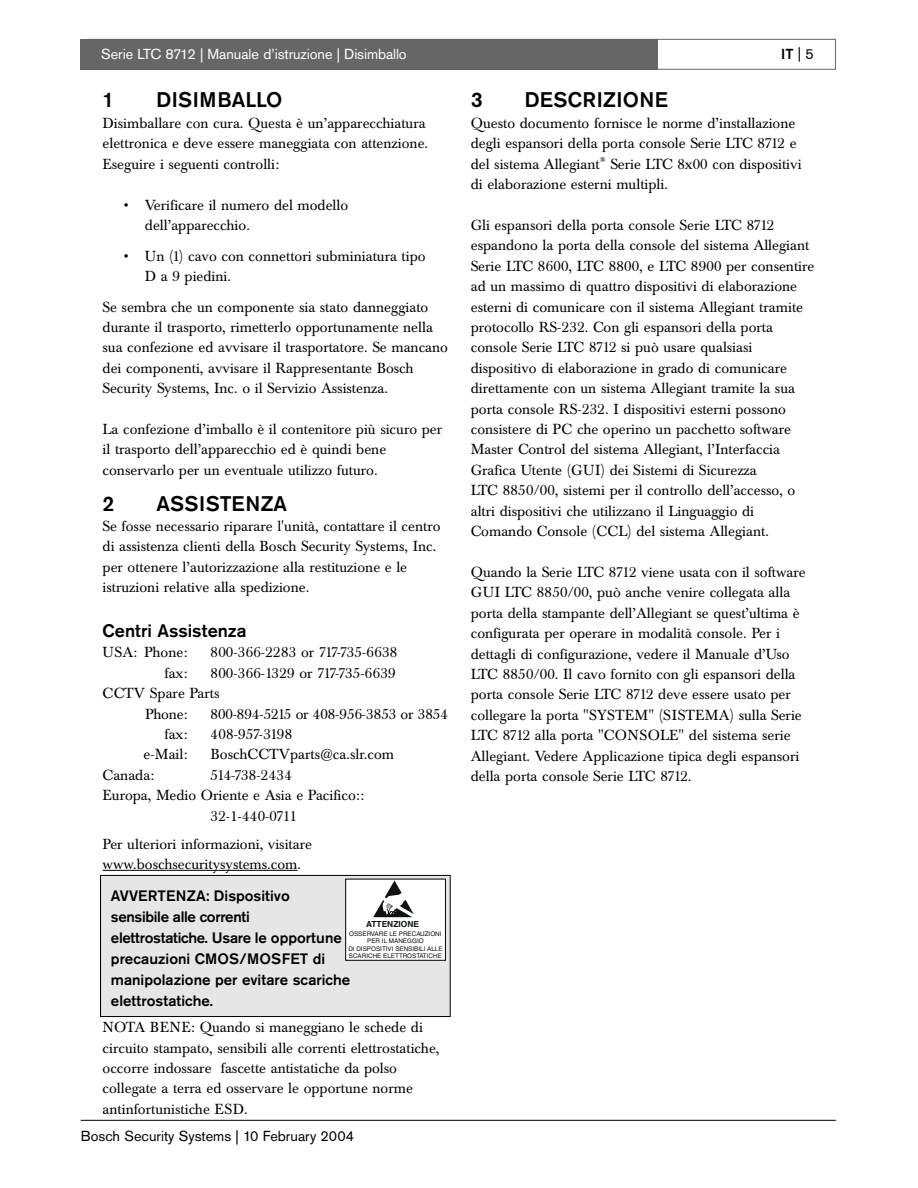
<style>
.page{position:relative;width:918px;height:1188px;background:#fff}
.page>*{position:absolute;margin:0;border:0;box-sizing:border-box;transform-origin:0 0}
.t1{font:500 21px "Akzidenz Grotesk BQ";letter-spacing:.015em;color:#000}
.t2{font:500 18px "Akzidenz Grotesk BQ";color:#000}
.t3{font:500 15px/21px "Akzidenz Grotesk BQ";color:#000}
.t4{font:14.4px/20.4px "Baskerville BQ";color:#000}
.t5{font:14.4px "Baskerville BQ";letter-spacing:.02em;color:#000}
.t6{font:14.4px "Akzidenz Grotesk BQ";color:#fff}
.t7{font:14.4px "Akzidenz Grotesk BQ";color:#000}
.t8{font:500 14.4px "Akzidenz Grotesk BQ";color:#000}
.t9{font:700 8.4px "Helvetica";color:#0e1213}
.t10{font:7.2px "Baskerville BQ";color:#000}
.t11{font:6.3px/7.4px "Helvetica";color:#0e1213;text-align:center}
.s1{font-weight:400}
</style>
<div class="page">
<div style="left:87px;top:39px;width:749px;height:31px;border:1px solid #666"></div>
<div style="left:81px;top:39px;width:577px;height:31px;background:#666"></div>
<hr style="left:103px;top:870px;width:31px;height:1px;background:#000">
<hr style="left:133px;top:870px;width:32px;height:1px;background:#000">
<hr style="left:164px;top:870px;width:134px;height:1px;background:#000">
<svg style="left:80px;top:878px;width:756px;height:243px"></svg>
<p class="t6" style="left:101px;top:49px;width:307px">Serie LTC 8712 | Manuale d’istruzione | Disimballo</p>
<h1 class="t1" style="left:103px;top:92px;width:13px">1</h1>
<h1 class="t1" style="left:157px;top:92px;width:127px">DISIMBALLO</h1>
<p class="t4" style="left:103px;top:114px;width:327px">Disimballare con cura. Questa è un’apparecchiatura elettronica e deve essere maneggiata con attenzione.<br>Eseguire i seguenti controlli:</p>
<p class="t4" style="left:145px;top:196px;width:205px;text-indent:-21px">• Verificare il numero del modello dell’apparecchio.</p>
<p class="t4" style="left:145px;top:247px;width:282px;text-indent:-21px">• Un (1) cavo con connettori subminiatura tipo<br>D a 9 piedini.</p>
<p class="t4" style="left:103px;top:298px;width:347px">Se sembra che un componente sia stato danneggiato durante il trasporto, rimetterlo opportunamente nella sua confezione ed avvisare il trasportatore. Se mancano dei componenti, avvisare il Rappresentante Bosch Security Systems, Inc. o il Servizio Assistenza.</p>
<p class="t4" style="left:103px;top:420px;width:341px">La confezione d’imballo è il contenitore più sicuro per il trasporto dell’apparecchio ed è quindi bene conservarlo per un eventuale utilizzo futuro.</p>
<h1 class="t1" style="left:103px;top:495px;width:13px">2</h1>
<h1 class="t1" style="left:157px;top:495px;width:132px">ASSISTENZA</h1>
<p class="t4" style="left:103px;top:517px;width:340px">Se fosse necessario riparare l'unità, contattare il centro di assistenza clienti della Bosch Security Systems, Inc. per ottenere l’autorizzazione alla restituzione e le istruzioni relative alla spedizione.</p>
<p class="t2" style="left:103px;top:623px;width:146px">Centri Assistenza</p>
<p class="t4" style="left:103px;top:643px;width:87px">USA: Phone:</p>
<p class="t5" style="left:211px;top:647px;width:188px">800-366-2283 or 717-735-6638</p>
<p class="t4" style="left:165px;top:664px;width:25px">fax:</p>
<p class="t5" style="left:211px;top:667px;width:187px">800-366-1329 or 717-735-6639</p>
<p class="t4" style="left:103px;top:684px;width:118px">CCTV Spare Parts</p>
<p class="t4" style="left:145px;top:705px;width:44px">Phone:</p>
<p class="t4" style="left:211px;top:705px;width:239px">800-894-5215 or 408-956-3853 or 3854</p>
<p class="t4" style="left:165px;top:725px;width:25px">fax:</p>
<p class="t5" style="left:211px;top:728px;width:83px">408-957-3198</p>
<p class="t4" style="left:144px;top:745px;width:46px">e-Mail:</p>
<p class="t4" style="left:211px;top:745px;width:185px">BoschCCTVparts@ca.slr.com</p>
<p class="t4" style="left:103px;top:766px;width:53px">Canada:</p>
<p class="t5" style="left:211px;top:769px;width:83px">514-738-2434</p>
<p class="t4" style="left:103px;top:786px;width:263px">Europa, Medio Oriente e Asia e Pacifico::</p>
<p class="t4" style="left:211px;top:807px;width:88px">32-1-440-0711</p>
<p class="t4" style="left:103px;top:835px;width:211px">Per ulteriori informazioni, visitare www.boschsecuritysystems.com.</p>
<p class="t3" style="left:111px;top:887px;width:241px">AVVERTENZA: Dispositivo sensibile alle correnti elettrostatiche. Usare le opportune precauzioni CMOS/MOSFET di manipolazione per evitare scariche elettrostatiche.</p>
<p class="t9" style="left:366px;top:921px;width:54px">ATTENZIONE</p>
<p class="t11" style="left:348px;top:931px;width:96px">OSSERVARE LE PRECAUZIONI<br>PER IL MANEGGIO<br>DI DISPOSITIVI SENSIBILI ALLE<br>SCARICHE ELETTROSTATICHE</p>
<p class="t4" style="left:103px;top:1018px;width:338px">NOTA BENE: Quando si maneggiano le schede di circuito stampato, sensibili alle correnti elettrostatiche, occorre indossare fascette antistatiche da polso collegate a terra ed osservare le opportune norme antinfortunistiche ESD.</p>
<p class="t7" style="left:81px;top:1130px;width:275px">Bosch Security Systems | 10 February 2004</p>
<p class="t8" style="left:781px;top:49px;width:34px">IT<span class="s1">|5</span></p>
<h1 class="t1" style="left:471px;top:92px;width:13px">3</h1>
<h1 class="t1" style="left:525px;top:92px;width:145px">DESCRIZIONE</h1>
<p class="t4" style="left:471px;top:114px;width:327px;text-align:justify">Questo documento fornisce le norme d’installazione degli espansori della porta console Serie LTC 8712 e del sistema Allegiant</p>
<p class="t10" style="left:600px;top:157px;width:7px">®</p>
<p class="t4" style="left:471px;top:155px;width:332px;text-indent:140px">Serie LTC 8x00 con dispositivi di elaborazione esterni multipli.</p>
<p class="t4" style="left:471px;top:216px;width:345px">Gli espansori della porta console Serie LTC 8712 espandono la porta della console del sistema Allegiant Serie LTC 8600, LTC 8800, e LTC 8900 per consentire ad un massimo di quattro dispositivi di elaborazione esterni di comunicare con il sistema Allegiant tramite protocollo RS-232. Con gli espansori della porta console Serie LTC 8712 si può usare qualsiasi dispositivo di elaborazione in grado di comunicare direttamente con un sistema Allegiant tramite la sua porta console RS-232. I dispositivi esterni possono consistere di PC che operino un pacchetto software Master Control del sistema Allegiant, l’Interfaccia Grafica Utente (GUI) dei Sistemi di Sicurezza<br>LTC 8850/00, sistemi per il controllo dell’accesso, o altri dispositivi che utilizzano il Linguaggio di Comando Console (CCL) del sistema Allegiant.</p>
<p class="t4" style="left:471px;top:563px;width:337px">Quando la Serie LTC 8712 viene usata con il software GUI LTC 8850/00, può anche venire collegata alla porta della stampante dell’Allegiant se quest’ultima è configurata per operare in modalità console. Per i dettagli di configurazione, vedere il Manuale d’Uso LTC 8850/00. Il cavo fornito con gli espansori della porta console Serie LTC 8712 deve essere usato per collegare la porta "SYSTEM" (SISTEMA) sulla Serie LTC 8712 alla porta "CONSOLE" del sistema serie Allegiant. Vedere Applicazione tipica degli espansori della porta console Serie LTC 8712.</p>
</div>
